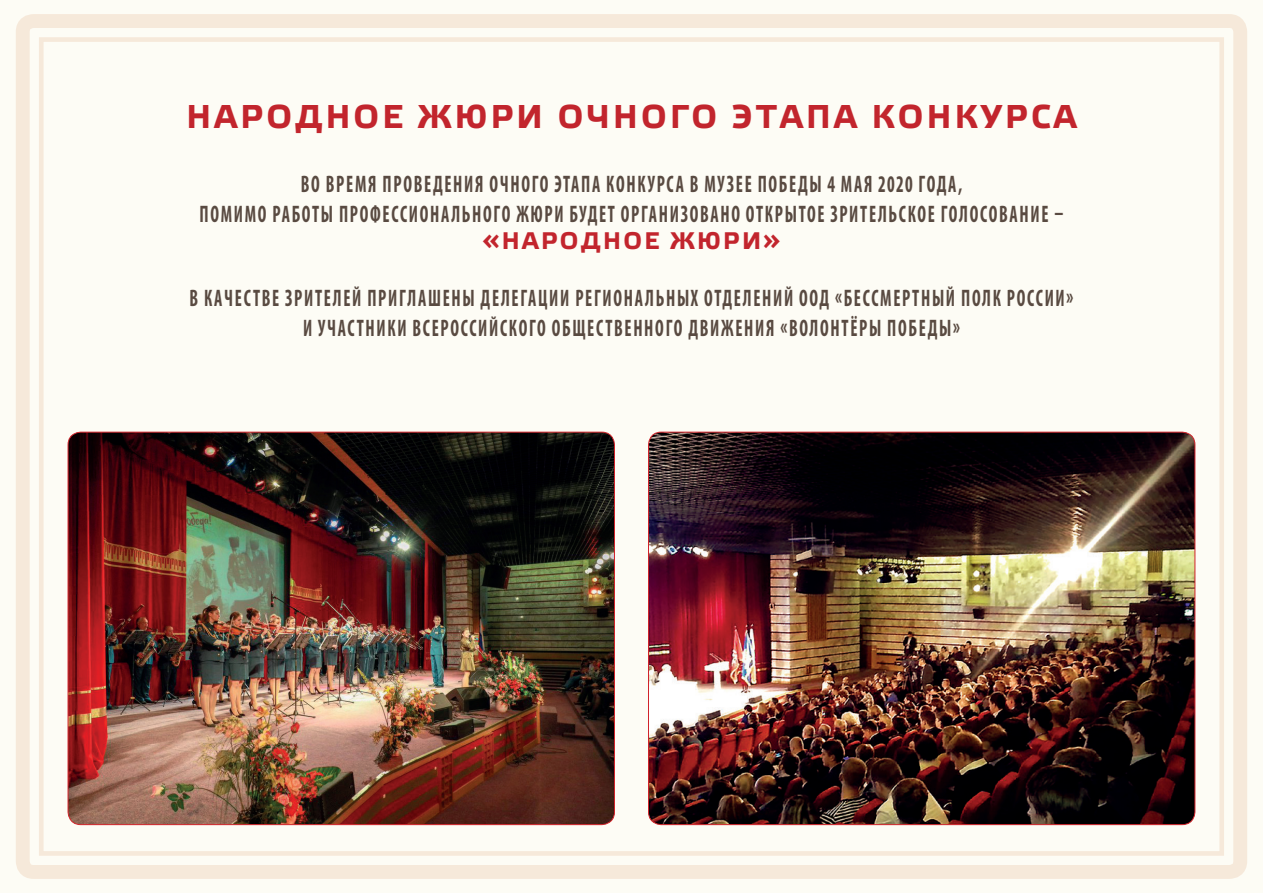
<style>
.page{position:relative;width:1263px;height:893px;background:#fdfcf5}
.page>*{position:absolute;margin:0;border:0;box-sizing:border-box;transform-origin:0 0}
.t1{font:700 33px "Elektra Text Pro";letter-spacing:.1em;color:#c2252d}
.t2{font:700 condensed 24px/30px "Myriad Pro";letter-spacing:.095em;color:#594a41;text-align:center;scale:.75 1}
.t3{font:700 24px "Elektra Text Pro";letter-spacing:.1em;color:#c2252d}
</style>
<div class="page">
<div style="left:16px;top:14px;width:1231px;height:865px;border:14px solid #e9c1a1;border-radius:11px"></div>
<div style="left:39px;top:37px;width:1185px;height:819px;border:5px solid #e9c1a1"></div>
<img style="left:648px;top:432px;width:547px;height:393px">
<img style="left:68px;top:432px;width:546px;height:393px">
<h1 class="t1" style="left:186px;top:98px;width:891px">НАРОДНОЕ ЖЮРИ ОЧНОГО ЭТАПА КОНКУРСА</h1>
<p class="t2" style="left:200px;top:169px;width:1153px">ВО ВРЕМЯ ПРОВЕДЕНИЯ ОЧНОГО ЭТАПА КОНКУРСА В МУЗЕЕ ПОБЕДЫ 4 МАЯ 2020 ГОДА,<br>ПОМИМО РАБОТЫ ПРОФЕССИОНАЛЬНОГО ЖЮРИ БУДЕТ ОРГАНИЗОВАНО ОТКРЫТОЕ ЗРИТЕЛЬСКОЕ ГОЛОСОВАНИЕ –</p>
<p class="t3" style="left:482px;top:228px;width:299px">«НАРОДНОЕ ЖЮРИ»</p>
<p class="t2" style="left:189px;top:283px;width:1180px">В КАЧЕСТВЕ ЗРИТЕЛЕЙ ПРИГЛАШЕНЫ ДЕЛЕГАЦИИ РЕГИОНАЛЬНЫХ ОТДЕЛЕНИЙ ООД «БЕССМЕРТНЫЙ ПОЛК РОССИИ»<br>И УЧАСТНИКИ ВСЕРОССИЙСКОГО ОБЩЕСТВЕННОГО ДВИЖЕНИЯ «ВОЛОНТЁРЫ ПОБЕДЫ»</p>
</div>
